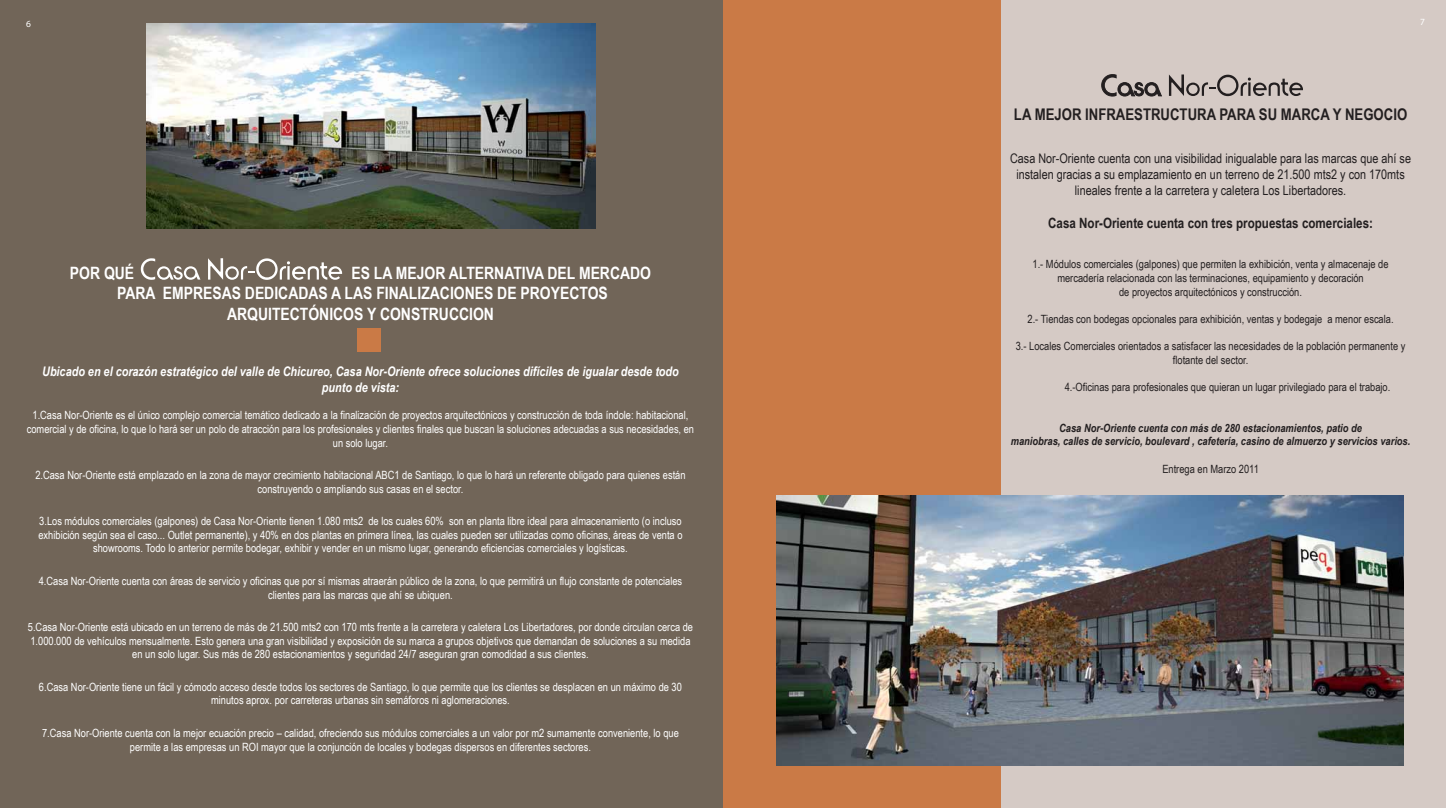
<style>
.page{position:relative;width:1446px;height:808px;background:#fff}
.page>*{position:absolute;margin:0;border:0;box-sizing:border-box;transform-origin:0 0}
.t1{font:700 17px "Arial Narrow";color:#fff}
.t2{font:700 16.1px "Arial Narrow";color:#231f20}
.t3{font:700 14.2px "Arial Narrow";color:#231f20}
.t4{font:13.2px/15.9px "Arial Narrow";color:#231f20;text-align:center}
.t5{font:italic 700 13.2px/15.9px "Arial Narrow";color:#fff;text-align:center}
.t6{font:11.3px/13.6px "Arial Narrow";color:#fff;text-align:center}
.t7{font:11.3px/13.6px "Arial Narrow";color:#231f20;text-align:center}
.t8{font:italic 700 11.3px/13.6px "Arial Narrow";color:#231f20;text-align:center}
.t9{font:9.4px "Myriad Pro";color:#fff}
</style>
<div class="page">
<div style="left:0;top:0;width:723px;height:808px;background:#716558"></div>
<div style="left:726px;top:0;width:720px;height:808px;background:#d5cac5"></div>
<div style="left:723px;top:0;width:278px;height:808px;background:#ca7a46"></div>
<div style="left:357px;top:328px;width:24px;height:23px;background:#ca7a46"></div>
<img style="left:146px;top:23px;width:449px;height:205px">
<img style="left:776px;top:496px;width:628px;height:270px">
<svg style="left:1101px;top:74px;width:61px;height:22px"></svg>
<svg style="left:1169px;top:74px;width:134px;height:22px"></svg>
<svg style="left:141px;top:258px;width:59px;height:22px"></svg>
<svg style="left:208px;top:258px;width:134px;height:22px"></svg>
<p class="t9" style="left:26px;top:18px;width:6px">6</p>
<p class="t9" style="left:1420px;top:16px;width:6px">7</p>
<p class="t1" style="left:70px;top:263px;width:66px">POR QUÉ</p>
<p class="t1" style="left:351px;top:263px;width:301px">ES LA MEJOR ALTERNATIVA DEL MERCADO</p>
<p class="t1" style="left:117px;top:283px;width:492px">PARA EMPRESAS DEDICADAS A LAS FINALIZACIONES DE PROYECTOS</p>
<p class="t1" style="left:227px;top:304px;width:268px">ARQUITECTÓNICOS Y CONSTRUCCION</p>
<p class="t5" style="left:42px;top:364px;width:638px">Ubicado en el corazón estratégico del valle de Chicureo, Casa Nor-Oriente ofrece soluciones difíciles de igualar desde todo punto de vista:</p>
<p class="t6" style="left:27px;top:409px;width:669px">1.Casa Nor-Oriente es el único complejo comercial temático dedicado a la finalización de proyectos arquitectónicos y construcción de toda índole: habitacional, comercial y de oficina, lo que lo hará ser un polo de atracción para los profesionales y clientes finales que buscan la soluciones adecuadas a sus necesidades, en un solo lugar.</p>
<p class="t6" style="left:35px;top:468px;width:652px">2.Casa Nor-Oriente está emplazado en la zona de mayor crecimiento habitacional ABC1 de Santiago, lo que lo hará un referente obligado para quienes están construyendo o ampliando sus casas en el sector.</p>
<p class="t6" style="left:38px;top:514px;width:645px">3.Los módulos comerciales (galpones) de Casa Nor-Oriente tienen 1.080 mts2 de los cuales 60% son en planta libre ideal para almacenamiento (o incluso exhibición según sea el caso... Outlet permanente), y 40% en dos plantas en primera línea, las cuales pueden ser utilizadas como oficinas, áreas de venta o showrooms. Todo lo anterior permite bodegar, exhibir y vender en un mismo lugar, generando eficiencias comerciales y logísticas.</p>
<p class="t6" style="left:39px;top:574px;width:645px">4.Casa Nor-Oriente cuenta con áreas de servicio y oficinas que por sí mismas atraerán público de la zona, lo que permitirá un flujo constante de potenciales clientes para las marcas que ahí se ubiquen.</p>
<p class="t6" style="left:28px;top:620px;width:667px">5.Casa Nor-Oriente está ubicado en un terreno de más de 21.500 mts2 con 170 mts frente a la carretera y caletera Los Libertadores, por donde circulan cerca de<br>1.000.000 de vehículos mensualmente. Esto genera una gran visibilidad y exposición de su marca a grupos objetivos que demandan de soluciones a su medida en un solo lugar. Sus más de 280 estacionamientos y seguridad 24/7 aseguran gran comodidad a sus clientes.</p>
<p class="t6" style="left:39px;top:680px;width:644px">6.Casa Nor-Oriente tiene un fácil y cómodo acceso desde todos los sectores de Santiago, lo que permite que los clientes se desplacen en un máximo de 30 minutos aprox. por carreteras urbanas sin semáforos ni aglomeraciones.</p>
<p class="t6" style="left:42px;top:726px;width:638px">7.Casa Nor-Oriente cuenta con la mejor ecuación precio – calidad, ofreciendo sus módulos comerciales a un valor por m2 sumamente conveniente, lo que permite a las empresas un ROI mayor que la conjunción de locales y bodegas dispersos en diferentes sectores.</p>
<p class="t2" style="left:1014px;top:105px;width:395px">LA MEJOR INFRAESTRUCTURA PARA SU MARCA Y NEGOCIO</p>
<p class="t4" style="left:1010px;top:150px;width:402px">Casa Nor-Oriente cuenta con una visibilidad inigualable para las marcas que ahí se instalen gracias a su emplazamiento en un terreno de 21.500 mts2 y con 170mts lineales frente a la carretera y caletera Los Libertadores.</p>
<p class="t3" style="left:1048px;top:214px;width:326px">Casa Nor-Oriente cuenta con tres propuestas comerciales:</p>
<p class="t7" style="left:1032px;top:258px;width:358px">1.- Módulos comerciales (galpones) que permiten la exhibición, venta y almacenaje de mercadería relacionada con las terminaciones, equipamiento y decoración<br>de proyectos arquitectónicos y construcción.</p>
<p class="t7" style="left:1027px;top:312px;width:368px">2.- Tiendas con bodegas opcionales para exhibición, ventas y bodegaje a menor escala.</p>
<p class="t7" style="left:1016px;top:339px;width:391px">3.- Locales Comerciales orientados a satisfacer las necesidades de la población permanente y flotante del sector.</p>
<p class="t7" style="left:1065px;top:380px;width:327px">4.-Oficinas para profesionales que quieran un lugar privilegiado para el trabajo.</p>
<p class="t8" style="left:1011px;top:421px;width:401px">Casa Nor-Oriente cuenta con más de 280 estacionamientos, patio de<br>maniobras, calles de servicio, boulevard , cafetería, casino de almuerzo y servicios varios.</p>
<p class="t7" style="left:1162px;top:462px;width:98px">Entrega en Marzo 2011</p>
</div>
